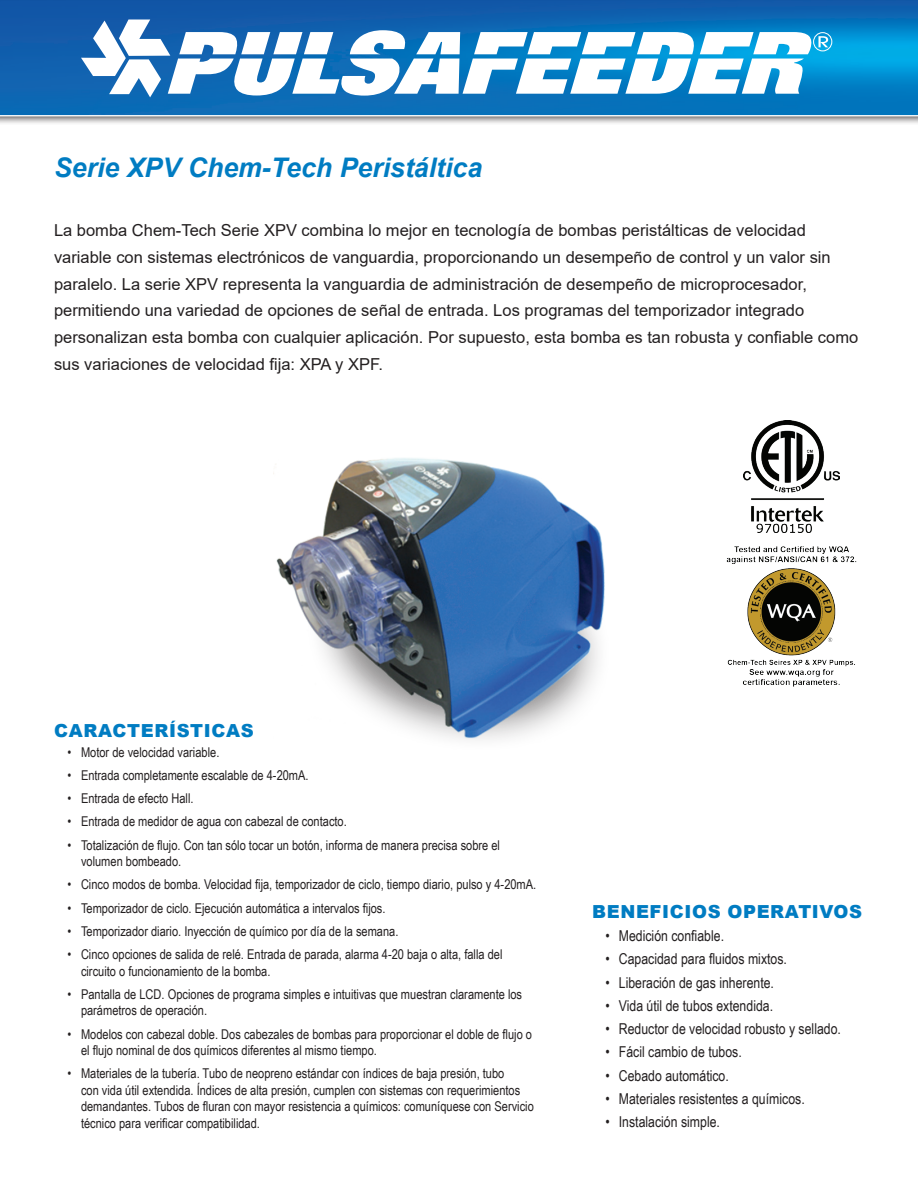
<style>
.page{position:relative;width:918px;height:1188px;background:#fff}
.page>*{position:absolute;margin:0;border:0;box-sizing:border-box;transform-origin:0 0}
.t1{font:italic 700 27px "Arial";color:#007cc2}
.t2{font:900 18px "Arial";letter-spacing:.035em;color:#007cc2}
.t3{font:16.5px/27px "Arial";color:#231f20}
.t4{font:15px "Arial Narrow";color:#231f20}
.t5{font:13.5px/16.5px "Arial Narrow";color:#231f20}
</style>
<div class="page">
<div style="left:0;top:0;width:918px;height:125px;background:#231f20;opacity:.75"></div>
<div style="left:0;top:0;width:918px;height:118px;background:#231f20;opacity:.4"></div>
<div style="left:813px;top:32px;width:19px;height:19px;border:1px solid #fff;border-radius:50%"></div>
<svg style="left:81px;top:20px;width:731px;height:77px"></svg>
<svg style="left:818px;top:36px;width:10px;height:11px"></svg>
<img style="left:276px;top:458px;width:329px;height:270px">
<div style="left:46px;top:711px;width:497px;height:428px;background:#fff"></div>
<img style="left:726px;top:546px;width:131px;height:141px">
<img style="left:743px;top:420px;width:97px;height:113px">
<h1 class="t1" style="left:54px;top:150px;width:430px">Serie XPV Chem-Tech Peristáltica</h1>
<p class="t3" style="left:54px;top:216px;width:806px">La bomba Chem-Tech Serie XPV combina lo mejor en tecnología de bombas peristálticas de velocidad variable con sistemas electrónicos de vanguardia, proporcionando un desempeño de control y un valor sin paralelo. La serie XPV representa la vanguardia de administración de desempeño de microprocesador, permitiendo una variedad de opciones de señal de entrada. Los programas del temporizador integrado personalizan esta bomba con cualquier aplicación. Por supuesto, esta bomba es tan robusta y confiable como sus variaciones de velocidad fija: XPA y XPF.</p>
<h2 class="t2" style="left:54px;top:717px;width:201px">CARACTERÍSTICAS</h2>
<p class="t5" style="left:68px;top:743px;width:153px">• Motor de velocidad variable.</p>
<p class="t5" style="left:68px;top:766px;width:243px">• Entrada completamente escalable de 4-20mA.</p>
<p class="t5" style="left:68px;top:790px;width:128px">• Entrada de efecto Hall.</p>
<p class="t5" style="left:68px;top:813px;width:281px">• Entrada de medidor de agua con cabezal de contacto.</p>
<p class="t5" style="left:81px;top:836px;width:421px;text-indent:-14px">• Totalización de flujo. Con tan sólo tocar un botón, informa de manera precisa sobre el volumen bombeado.</p>
<p class="t5" style="left:68px;top:876px;width:470px">• Cinco modos de bomba. Velocidad fija, temporizador de ciclo, tiempo diario, pulso y 4-20mA.</p>
<p class="t5" style="left:68px;top:899px;width:320px">• Temporizador de ciclo. Ejecución automática a intervalos fijos.</p>
<p class="t5" style="left:68px;top:922px;width:333px">• Temporizador diario. Inyección de químico por día de la semana.</p>
<p class="t5" style="left:81px;top:946px;width:423px;text-indent:-14px">• Cinco opciones de salida de relé. Entrada de parada, alarma 4-20 baja o alta, falla del circuito o funcionamiento de la bomba.</p>
<p class="t5" style="left:81px;top:985px;width:443px;text-indent:-14px">• Pantalla de LCD. Opciones de programa simples e intuitivas que muestran claramente los parámetros de operación.</p>
<p class="t5" style="left:81px;top:1025px;width:453px;text-indent:-14px">• Modelos con cabezal doble. Dos cabezales de bombas para proporcionar el doble de flujo o el flujo nominal de dos químicos diferentes al mismo tiempo.</p>
<p class="t5" style="left:81px;top:1065px;width:454px;text-indent:-14px">• Materiales de la tubería. Tubo de neopreno estándar con índices de baja presión, tubo<br>con vida útil extendida. Índices de alta presión, cumplen con sistemas con requerimientos demandantes. Tubos de fluran con mayor resistencia a químicos: comuníquese con Servicio técnico para verificar compatibilidad.</p>
<h2 class="t2" style="left:592px;top:898px;width:272px">BENEFICIOS OPERATIVOS</h2>
<p class="t4" style="left:605px;top:925px;width:120px">• Medición confiable.</p>
<p class="t4" style="left:605px;top:948px;width:183px">• Capacidad para fluidos mixtos.</p>
<p class="t4" style="left:605px;top:971px;width:170px">• Liberación de gas inherente.</p>
<p class="t4" style="left:605px;top:995px;width:169px">• Vida útil de tubos extendida.</p>
<p class="t4" style="left:605px;top:1018px;width:237px">• Reductor de velocidad robusto y sellado.</p>
<p class="t4" style="left:605px;top:1041px;width:138px">• Fácil cambio de tubos.</p>
<p class="t4" style="left:605px;top:1064px;width:125px">• Cebado automático.</p>
<p class="t4" style="left:605px;top:1088px;width:201px">• Materiales resistentes a químicos.</p>
<p class="t4" style="left:605px;top:1111px;width:116px">• Instalación simple.</p>
</div>
